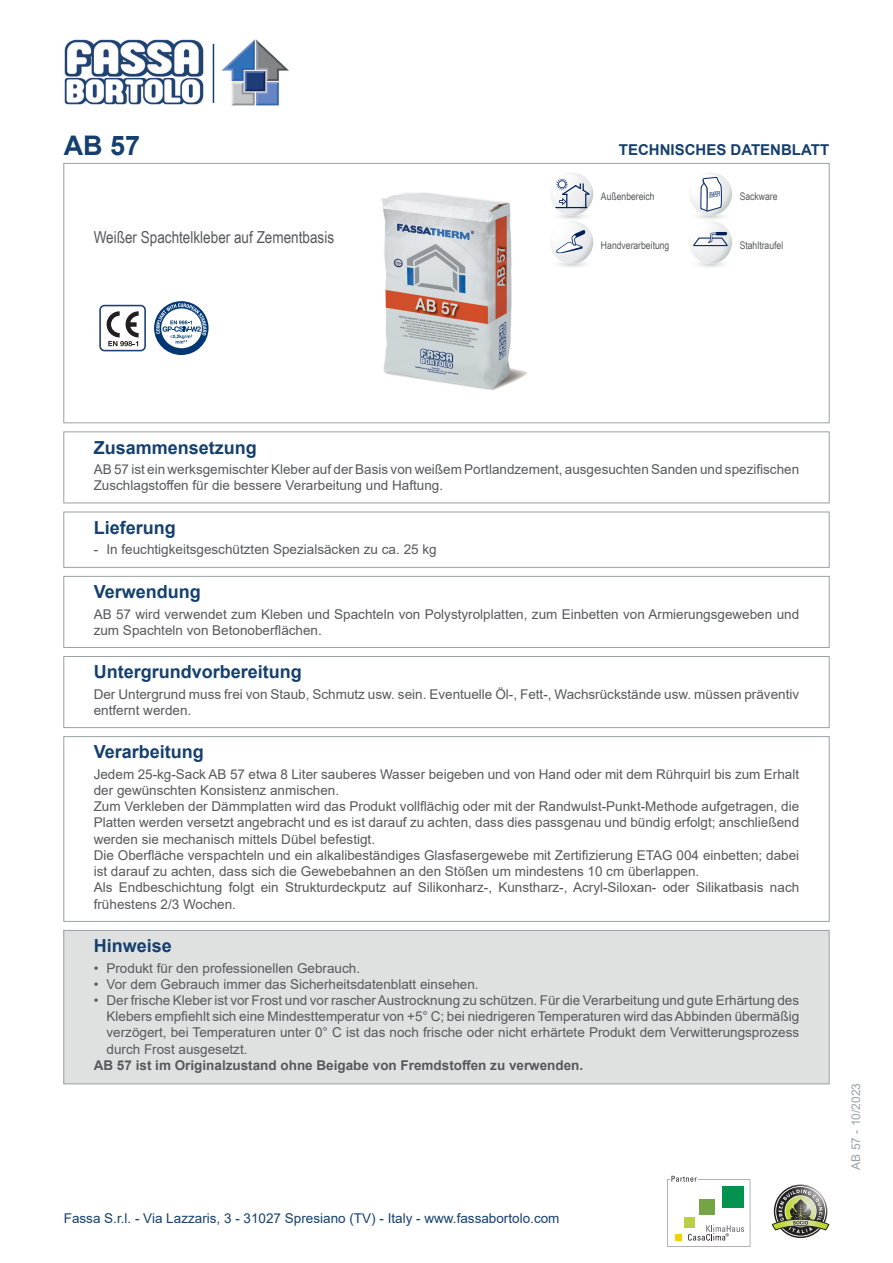
<style>
.page{position:relative;width:893px;height:1263px;background:#fff}
.page>*{position:absolute;margin:0;border:0;box-sizing:border-box;transform-origin:0 0}
.Sottotitolo{font:700 27px "Arial";color:#15406e}
.Titolo{font:700 18px "Arial";color:#15406e}
.Descrizione{font:16.5px "Arial Narrow";color:#57585a}
.Scheda_Tecnica{font:700 15px "Arial";color:#15406e}
.Lavorazione{font:13.5px/16.2px "Arial";color:#57585a}
.Composizione{font:13.5px/16.2px "Arial";color:#57585a}
.Impiego{font:13.5px/16.2px "Arial";color:#57585a}
.Preparazione_del_fondo{font:13.5px/16.2px "Arial";color:#57585a}
.t1{font:13.5px "Arial";color:#15406e}
.Note{font:700 13.5px "Arial";color:#57585a}
.t2{font:12px "Arial";color:#9ba1a4}
.Frase{font:10.5px "Arial Narrow";color:#57585a}
</style>
<div class="page">
<div style="left:64px;top:163px;width:765px;height:260px;border:1px solid #9ba1a4"></div>
<svg style="left:107px;top:311px;width:32px;height:35px"></svg>
<div style="left:99px;top:305px;width:47px;height:46px;border:2px solid #1d3e79;border-radius:5px"></div>
<svg style="left:154px;top:301px;width:55px;height:54px"></svg>
<img style="left:381px;top:192px;width:146px;height:198px">
<svg style="left:551px;top:172px;width:42px;height:43px"></svg>
<hr style="left:555px;top:207px;width:32px;height:1px;background:#00205b">
<svg style="left:551px;top:221px;width:42px;height:43px"></svg>
<svg style="left:689px;top:172px;width:43px;height:43px"></svg>
<svg style="left:689px;top:221px;width:43px;height:43px"></svg>
<div style="left:64px;top:432px;width:765px;height:71px;border:1px solid #9ba1a4"></div>
<div style="left:64px;top:512px;width:765px;height:55px;border:1px solid #9ba1a4"></div>
<div style="left:64px;top:576px;width:765px;height:72px;border:1px solid #9ba1a4"></div>
<div style="left:64px;top:656px;width:765px;height:72px;border:1px solid #9ba1a4"></div>
<div style="left:64px;top:736px;width:765px;height:185px;border:1px solid #9ba1a4"></div>
<div style="left:64px;top:930px;width:765px;height:154px;background:#dfe1e1"></div>
<div style="left:64px;top:930px;width:765px;height:154px;border:1px solid #9ba1a4"></div>
<svg style="left:667px;top:1176px;width:83px;height:71px"></svg>
<svg style="left:772px;top:1186px;width:57px;height:50px"></svg>
<img style="left:64px;top:39px;width:140px;height:66px">
<hr style="left:213px;top:44px;width:1px;height:59px;background:#15406e">
<img style="left:221px;top:39px;width:68px;height:67px">
<p class="Sottotitolo" style="left:64px;top:126px;width:78px">AB 57</p>
<p class="Scheda_Tecnica" style="left:619px;top:139px;width:212px">TECHNISCHES DATENBLATT</p>
<p class="Descrizione" style="left:94px;top:225px;width:242px">Weißer Spachtelkleber auf Zementbasis</p>
<p class="Frase" style="left:601px;top:189px;width:55px">Außenbereich</p>
<p class="Frase" style="left:601px;top:237px;width:70px">Handverarbeitung</p>
<p class="Frase" style="left:740px;top:189px;width:39px">Sackware</p>
<p class="Frase" style="left:740px;top:237px;width:45px">Stahltraufel</p>
<p class="Titolo" style="left:94px;top:435px;width:165px">Zusammensetzung</p>
<p class="Composizione" style="left:94px;top:461px;width:707px">AB 57 ist ein werksgemischter Kleber auf der Basis von weißem Portlandzement, ausgesuchten Sanden und spezifischen<br>Zuschlagstoffen für die bessere Verarbeitung und Haftung.</p>
<p class="Titolo" style="left:94px;top:515px;width:84px">Lieferung</p>
<p class="Lavorazione" style="left:94px;top:541px;width:344px">- In feuchtigkeitsgeschützten Spezialsäcken zu ca. 25 kg</p>
<p class="Titolo" style="left:94px;top:579px;width:109px">Verwendung</p>
<p class="Impiego" style="left:94px;top:606px;width:707px">AB 57 wird verwendet zum Kleben und Spachteln von Polystyrolplatten, zum Einbetten von Armierungsgeweben und zum Spachteln von Betonoberflächen.</p>
<p class="Titolo" style="left:94px;top:659px;width:210px">Untergrundvorbereitung</p>
<p class="Preparazione_del_fondo" style="left:94px;top:686px;width:707px">Der Untergrund muss frei von Staub, Schmutz usw. sein. Eventuelle Öl-, Fett-, Wachsrückstände usw. müssen präventiv entfernt werden.</p>
<p class="Titolo" style="left:94px;top:739px;width:112px">Verarbeitung</p>
<p class="Lavorazione" style="left:94px;top:766px;width:707px">Jedem 25-kg-Sack AB 57 etwa 8 Liter sauberes Wasser beigeben und von Hand oder mit dem Rührquirl bis zum Erhalt der gewünschten Konsistenz anmischen.</p>
<p class="Lavorazione" style="left:94px;top:798px;width:707px;text-align:justify">Zum Verkleben der Dämmplatten wird das Produkt vollflächig oder mit der Randwulst-Punkt-Methode aufgetragen, die Platten werden versetzt angebracht und es ist darauf zu achten, dass dies passgenau und bündig erfolgt; anschließend werden sie mechanisch mittels Dübel befestigt.</p>
<p class="Lavorazione" style="left:94px;top:847px;width:707px">Die Oberfläche verspachteln und ein alkalibeständiges Glasfasergewebe mit Zertifizierung ETAG 004 einbetten; dabei ist darauf zu achten, dass sich die Gewebebahnen an den Stößen um mindestens 10 cm überlappen.</p>
<p class="Lavorazione" style="left:94px;top:879px;width:707px">Als Endbeschichtung folgt ein Strukturdeckputz auf Silikonharz-, Kunstharz-, Acryl-Siloxan- oder Silikatbasis nach frühestens 2/3 Wochen.</p>
<p class="Titolo" style="left:94px;top:933px;width:80px">Hinweise</p>
<p class="Lavorazione" style="left:94px;top:960px;width:268px">• Produkt für den professionellen Gebrauch.</p>
<p class="Lavorazione" style="left:94px;top:976px;width:386px">• Vor dem Gebrauch immer das Sicherheitsdatenblatt einsehen.</p>
<p class="Lavorazione" style="left:106px;top:992px;width:694px;text-align:justify;text-indent:-13px">• Der frische Kleber ist vor Frost und vor rascher Austrocknung zu schützen. Für die Verarbeitung und gute Erhärtung des Klebers empfiehlt sich eine Mindesttemperatur von +5° C; bei niedrigeren Temperaturen wird das Abbinden übermäßig verzögert, bei Temperaturen unter 0° C ist das noch frische oder nicht erhärtete Produkt dem Verwitterungsprozess durch Frost ausgesetzt.</p>
<p class="Note" style="left:94px;top:1055px;width:491px">AB 57 ist im Originalzustand ohne Beigabe von Fremdstoffen zu verwenden.</p>
<p class="t1" style="left:64px;top:1208px;width:497px">Fassa S.r.l. - Via Lazzaris, 3 - 31027 Spresiano (TV) - Italy - www.fassabortolo.com</p>
<p class="t2" style="left:848px;top:1170px;width:88px;rotate:-90deg">AB 57 - 10/2023</p>
</div>
